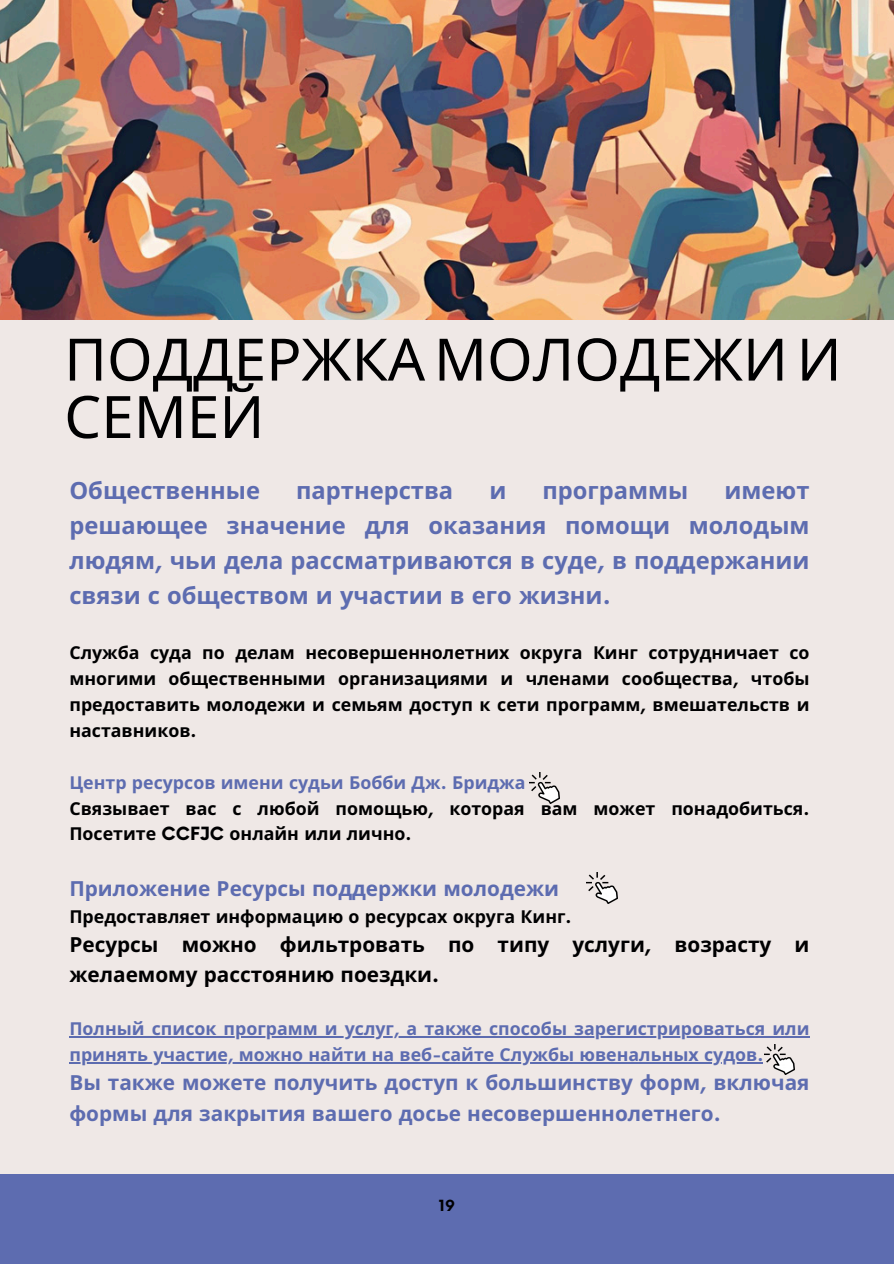
<style>
.page{position:relative;width:894px;height:1264px;background:#fff}
.page>*{position:absolute;margin:0;border:0;box-sizing:border-box;transform-origin:0 0}
.t1{font:58.5px/57.3px "Noto Sans";color:#000001}
.t2{font:700 23.7px/34.8px "Noto Sans";color:#5d6cb0;text-align:justify}
.t3{font:700 20.7px/30.3px "Noto Sans";color:#5d6cb0}
.t4{font:700 20.7px/30.3px "Noto Sans";color:#000001}
.t5{font:700 17.7px/25.8px "Noto Sans";color:#000001;text-align:justify}
.t6{font:700 17.7px "Noto Sans";color:#5d6cb0}
.t7{font:700 15px "Now";color:#000001}
.s1{font-family:"Now"}
.s2{color:#5d6cb0}
.s3{font-family:"Now";color:#5d6cb0}
</style>
<div class="page">
<div style="left:0;top:0;width:893px;height:1263px;background:#efe8e6"></div>
<div style="left:0;top:1174px;width:893px;height:89px;background:#5d6cb0"></div>
<hr style="left:69px;top:1036px;width:740px;height:1px;background:#5d6cb0">
<hr style="left:69px;top:1062px;width:694px;height:1px;background:#5d6cb0">
<img style="left:0;top:0;width:893px;height:319px">
<img style="left:586px;top:872px;width:31px;height:31px">
<img style="left:764px;top:1044px;width:30px;height:30px">
<img style="left:529px;top:772px;width:30px;height:31px">
<p class="t1" style="left:64px;top:329px;width:778px">ПОДДЕРЖКАМОЛОДЕЖИИ<br>СЕМЕЙ</p>
<h1 class="t2" style="left:69px;top:473px;width:192px">Общественные</h1>
<h1 class="t2" style="left:296px;top:473px;width:158px">партнерства</h1>
<h1 class="t2" style="left:489px;top:473px;width:19px">и</h1>
<h1 class="t2" style="left:542px;top:473px;width:147px">программы</h1>
<h1 class="t2" style="left:69px;top:473px;width:741px;text-indent:655px">имеют решающее значение для оказания помощи молодым людям<span class="s1">,</span> чьи дела рассматриваются в суде<span class="s1">,</span> в поддержании связи с обществом и участии в его жизни<span class="s1">.</span></h1>
<h2 class="t5" style="left:69px;top:639px;width:741px">Служба суда по делам несовершеннолетних округа Кинг сотрудничает со многими общественными организациями и членами сообщества<span class="s1">,</span> чтобы предоставить молодежи и семьям доступ к сети программ<span class="s1">,</span> вмешательств и</h2>
<p class="t5" style="left:69px;top:717px;width:128px">наставников<span class="s1">.</span></p>
<p class="t5" style="left:69px;top:769px;width:741px;text-align:left"><span class="s2">Центр ресурсов имени судьи Бобби Дж</span><span class="s3">.</span> <span class="s2">Бриджа<br></span>Связывает вас с любой помощью<span class="s1">,</span> которая вам может понадобиться<span class="s1">.<br></span>Посетите <span class="s1">CCFJC</span> онлайн или лично<span class="s1">.</span></p>
<p class="t3" style="left:69px;top:872px;width:491px">Приложение Ресурсы поддержки молодежи</p>
<p class="t5" style="left:69px;top:902px;width:503px">Предоставляет информацию о ресурсах округа Кинг<span class="s1">.</span></p>
<p class="t4" style="left:69px;top:928px;width:741px">Ресурсы можно фильтровать по типу услуги<span class="s1">,</span> возрасту и желаемому расстоянию поездки<span class="s1">.</span></p>
<p class="t6" style="left:69px;top:1016px;width:741px">Полный список программ и услуг<span class="s1">,</span> а также способы зарегистрироваться или</p>
<h3 class="t6" style="left:69px;top:1042px;width:695px">принять участие<span class="s1">,</span> можно найти на веб<span class="s1">-</span>сайте Службы ювенальных судов<span class="s1">.</span></h3>
<h3 class="t3" style="left:69px;top:1067px;width:741px">Вы также можете получить доступ к большинству форм<span class="s1">,</span> включая формы для закрытия вашего досье несовершеннолетнего<span class="s1">.</span></h3>
<p class="t7" style="left:439px;top:1197px;width:18px">19</p>
</div>
